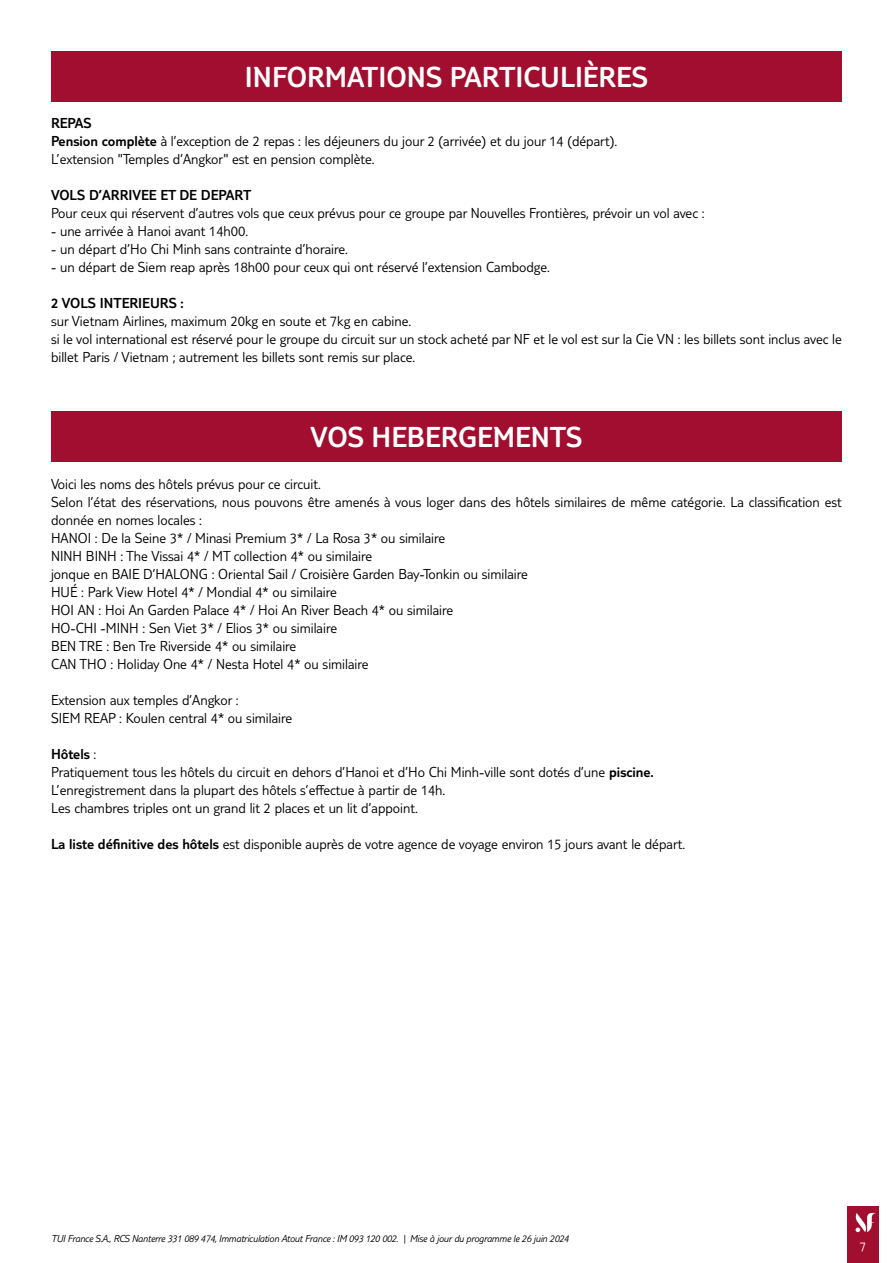
<style>
.page{position:relative;width:893px;height:1263px;background:#fff}
.page>*{position:absolute;margin:0;border:0;box-sizing:border-box;transform-origin:0 0}
.t1{font:300 30px "TUI Type";color:#fff}
.t2{font:300 15px/18px "TUI Type";color:#000}
.t3{font:300 15px "TUI Type";color:#000}
.t4{font:300 13.5px "TUI Type";color:#fff}
.t5{font:italic 300 10.5px "TUI Type";letter-spacing:-.02em;color:#000}
.s1{font-style:inherit}
</style>
<div class="page">
<div style="left:847px;top:1206px;width:32px;height:57px;background:#a10e2f"></div>
<svg style="left:855px;top:1213px;width:21px;height:19px"></svg>
<div style="left:51px;top:51px;width:791px;height:51px;background:#a10e2f"></div>
<div style="left:51px;top:411px;width:791px;height:51px;background:#a10e2f"></div>
<h1 class="t1" style="left:245px;top:59px;width:405px">INFORMATIONS PARTICULIÈRES</h1>
<p class="t2" style="left:51px;top:114px;width:568px"><span class="s1">REPAS<br>Pension complète</span> à l’exception de 2 repas : les déjeuners du jour 2 (arrivée) et du jour 14 (départ).<br>L’extension "Temples d’Angkor" est en pension complète.</p>
<p class="t3" style="left:51px;top:187px;width:202px">VOLS D’ARRIVEE ET DE DEPART</p>
<p class="t2" style="left:51px;top:204px;width:655px">Pour ceux qui réservent d’autres vols que ceux prévus pour ce groupe par Nouvelles Frontières, prévoir un vol avec :</p>
<p class="t2" style="left:51px;top:222px;width:199px">- une arrivée à Hanoi avant 14h00.</p>
<p class="t2" style="left:51px;top:240px;width:299px">- un départ d’Ho Chi Minh sans contrainte d’horaire.</p>
<p class="t2" style="left:51px;top:258px;width:501px">- un départ de Siem reap après 18h00 pour ceux qui ont réservé l’extension Cambodge.</p>
<p class="t3" style="left:51px;top:295px;width:134px">2 VOLS INTERIEURS :</p>
<p class="t2" style="left:51px;top:312px;width:792px">sur Vietnam Airlines, maximum 20kg en soute et 7kg en cabine.<br>si le vol international est réservé pour le groupe du circuit sur un stock acheté par NF et le vol est sur la Cie VN : les billets sont inclus avec le billet Paris / Vietnam ; autrement les billets sont remis sur place.</p>
<h1 class="t1" style="left:311px;top:420px;width:273px">VOS HEBERGEMENTS</h1>
<p class="t2" style="left:51px;top:474px;width:792px">Voici les noms des hôtels prévus pour ce circuit.<br>Selon l’état des réservations, nous pouvons être amenés à vous loger dans des hôtels similaires de même catégorie. La classification est donnée en nomes locales :<br>HANOI : De la Seine 3* / Minasi Premium 3* / La Rosa 3* ou similaire<br>NINH BINH : The Vissai 4* / MT collection 4* ou similaire<br>jonque en BAIE D’HALONG : Oriental Sail / Croisière Garden Bay-Tonkin ou similaire<br>HUÉ : Park View Hotel 4* / Mondial 4* ou similaire<br>HOI AN : Hoi An Garden Palace 4* / Hoi An River Beach 4* ou similaire<br>HO-CHI -MINH : Sen Viet 3* / Elios 3* ou similaire<br>BEN TRE : Ben Tre Riverside 4* ou similaire<br>CAN THO : Holiday One 4* / Nesta Hotel 4* ou similaire</p>
<p class="t2" style="left:51px;top:690px;width:243px">Extension aux temples d’Angkor :<br>SIEM REAP : Koulen central 4* ou similaire</p>
<p class="t2" style="left:51px;top:744px;width:604px"><span class="s1">Hôtels</span> :<br>Pratiquement tous les hôtels du circuit en dehors d’Hanoi et d’Ho Chi Minh-ville sont dotés d’une <span class="s1">piscine.<br></span>L’enregistrement dans la plupart des hôtels s’effectue à partir de 14h.<br>Les chambres triples ont un grand lit 2 places et un lit d’appoint.</p>
<p class="t2" style="left:51px;top:834px;width:636px"><span class="s1">La liste définitive des hôtels</span> est disponible auprès de votre agence de voyage environ 15 jours avant le départ.</p>
<p class="t5" style="left:51px;top:1232px;width:519px">TUI France S.A., RCS Nanterre 331 089 474, Immatriculation Atout France : IM 093 120 002. | Mise à jour du programme le 26 juin 2024</p>
<p class="t4" style="left:860px;top:1239px;width:8px">7</p>
</div>
